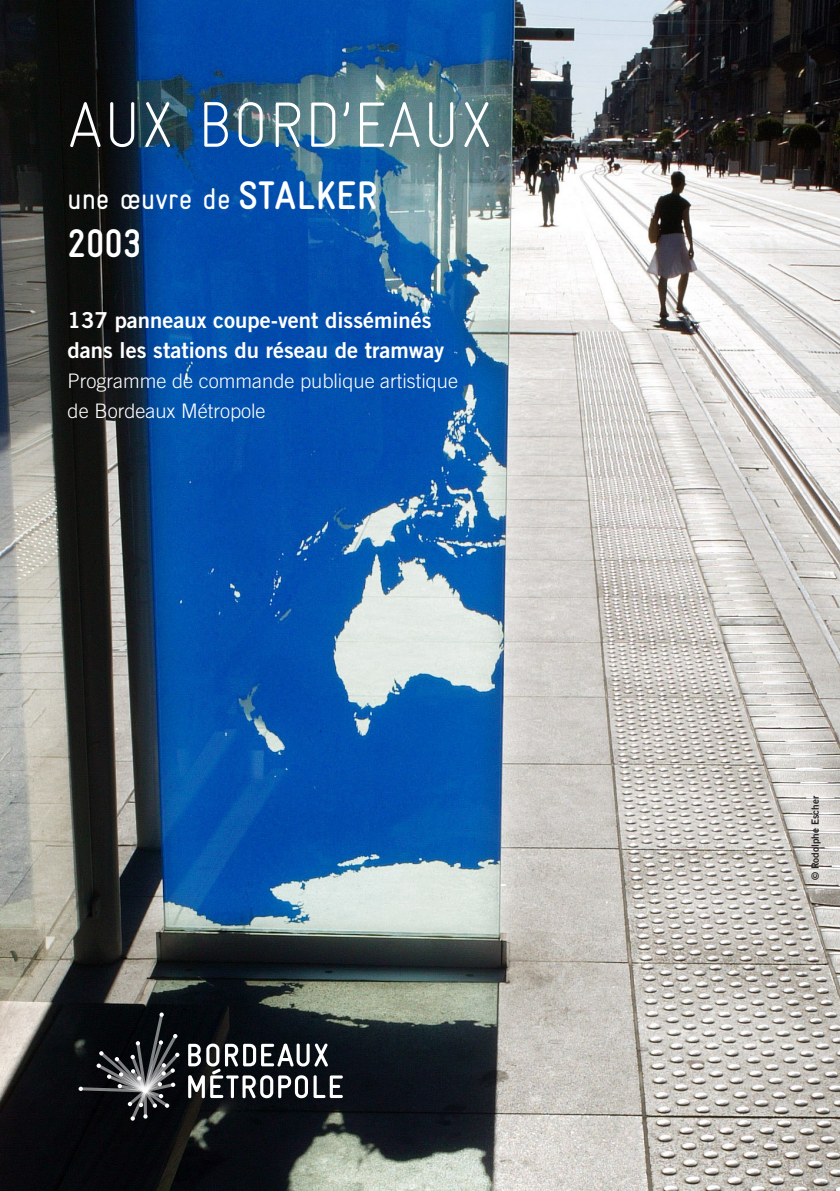
<style>
.page{position:relative;width:840px;height:1191px;background:#fff}
.page>*{position:absolute;margin:0;border:0;box-sizing:border-box;transform-origin:0 0}
.t1{font:300 64px "Gravur Condensed Pro";letter-spacing:.01em;color:#fff}
.t2{font:700 40px "Gravur Condensed Pro";color:#fff}
.t3{font:30px "Gravur Condensed Pro";color:#fff}
.t4{font:22px "Trade Gothic Bold Two";color:#fff}
.t5{font:300 20px/30px "Trade Gothic";color:#fff}
.Légende_photos{font:10px "Trade Gothic Bold Two";color:#231f20}
.s1{font-weight:700;font-size:40px}
</style>
<div class="page">
<img style="left:0;top:0;width:839px;height:1191px">
<svg style="left:188px;top:1043px;width:154px;height:55px"></svg>
<svg style="left:79px;top:1012px;width:100px;height:108px;background:#27292c"></svg>
<p class="t1" style="left:68px;top:88px;width:426px">AUX BORD’EAUX</p>
<p class="t3" style="left:68px;top:182px;width:311px">une œuvre de <span class="s1">STALKER</span></p>
<p class="t2" style="left:68px;top:221px;width:75px">2003</p>
<p class="t4" style="left:68px;top:306px;width:365px">137 panneaux coupe-vent disséminés</p>
<p class="t4" style="left:68px;top:336px;width:378px">dans les stations du réseau de tramway</p>
<p class="t5" style="left:68px;top:365px;width:392px">Programme de commande publique artistique de Bordeaux Métropole</p>
<p class="Légende_photos" style="left:808px;top:880px;width:86px;rotate:-90deg">© Rodolphe Escher</p>
</div>
